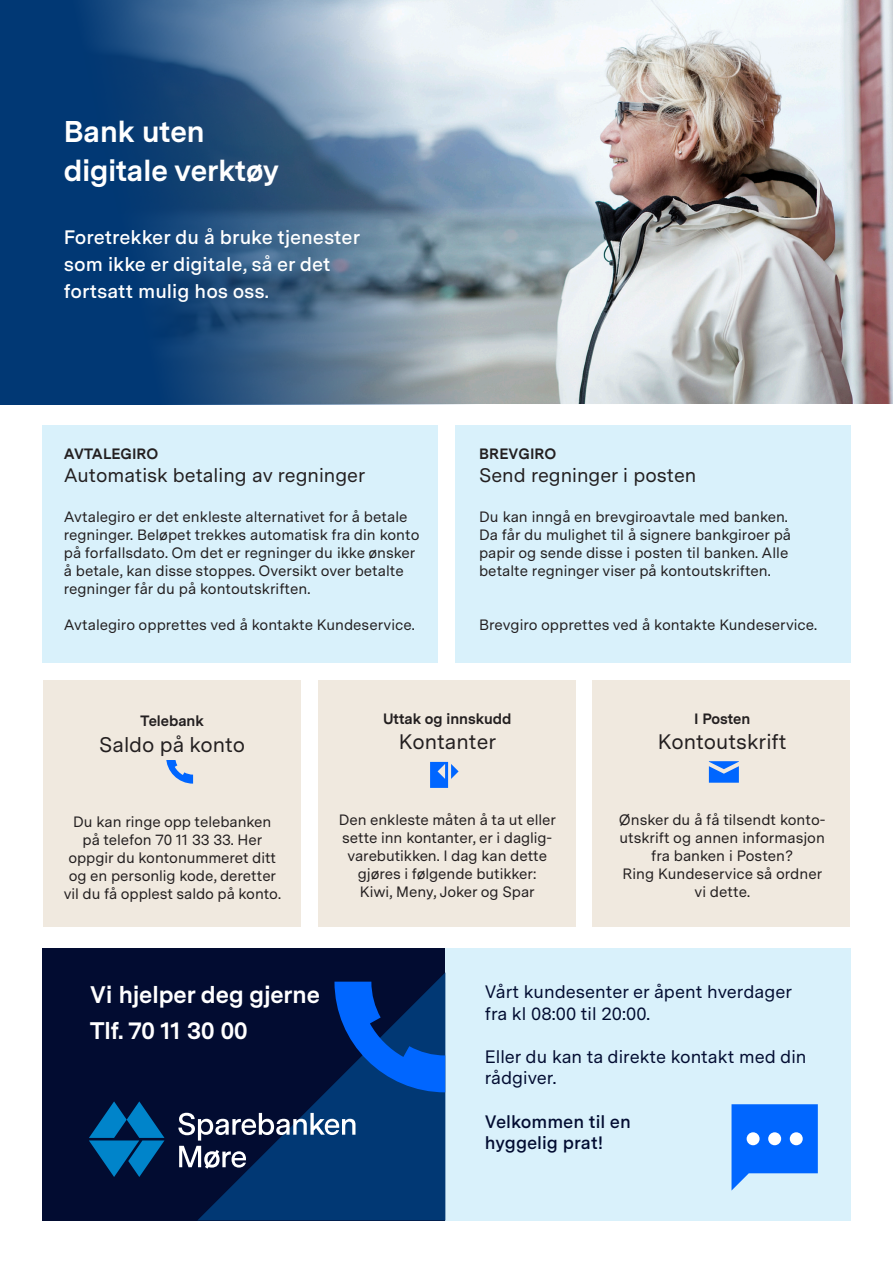
<style>
.page{position:relative;width:893px;height:1263px;background:#fff}
.page>*{position:absolute;margin:0;border:0;box-sizing:border-box;transform-origin:0 0}
.t1{font:700 30px/39px "SBM Sans";color:#fff}
.t2{font:700 24px/36px "SBM Sans";color:#fff}
.t3{font:21px "SBM Sans";color:#231f20}
.t4{font:600 19.5px/27px "SBM Sans";color:#fff}
.t5{font:19.5px "SBM Sans";color:#231f20}
.t6{font:18px/21.6px "SBM Sans";color:#020c31}
.t7{font:600 18px/21.6px "SBM Sans";color:#020c31}
.t8{font:15px/18px "SBM Sans";color:#231f20;text-align:center}
.t9{font:700 15px "SBM Sans";color:#231f20}
</style>
<div class="page">
<div style="left:43px;top:948px;width:403px;height:272px;background:#020c31"></div>
<img style="left:618px;top:0;width:275px;height:404px">
<div style="left:455px;top:425px;width:395px;height:237px;background:#d9f1fb"></div>
<div style="left:445px;top:948px;width:405px;height:272px;background:#d9f1fb"></div>
<div style="left:43px;top:425px;width:395px;height:237px;background:#d9f1fb"></div>
<div style="left:43px;top:680px;width:257px;height:247px;background:#f0e9df"></div>
<div style="left:317px;top:680px;width:258px;height:247px;background:#f0e9df"></div>
<div style="left:592px;top:680px;width:258px;height:247px;background:#f0e9df"></div>
<svg style="left:731px;top:1104px;width:87px;height:86px"></svg>
<div style="left:790px;top:1132px;width:13px;height:13px;background:#fff;border-radius:50%"></div>
<div style="left:768px;top:1132px;width:13px;height:13px;background:#fff;border-radius:50%"></div>
<div style="left:747px;top:1132px;width:13px;height:13px;background:#fff;border-radius:50%"></div>
<svg style="left:197px;top:973px;width:248px;height:247px"></svg>
<svg style="left:89px;top:1101px;width:75px;height:76px"></svg>
<svg style="left:178px;top:1113px;width:177px;height:27px"></svg>
<svg style="left:179px;top:1146px;width:67px;height:23px"></svg>
<svg style="left:334px;top:982px;width:111px;height:110px"></svg>
<svg style="left:166px;top:761px;width:27px;height:23px"></svg>
<svg style="left:430px;top:762px;width:29px;height:26px"></svg>
<svg style="left:709px;top:761px;width:30px;height:22px"></svg>
<svg style="left:0;top:0;width:618px;height:405px;background:#6080a0"></svg>
<h1 class="t1" style="left:64px;top:110px;width:217px">Bank uten digitale verktøy</h1>
<h3 class="t4" style="left:64px;top:223px;width:298px">Foretrekker du å bruke tjenester som ikke er digitale, så er det fortsatt mulig hos oss.</h3>
<p class="t9" style="left:64px;top:442px;width:96px">AVTALEGIRO</p>
<h3 class="t5" style="left:64px;top:461px;width:303px">Automatisk betaling av regninger</h3>
<p class="t8" style="left:64px;top:507px;width:357px;text-align:left">Avtalegiro er det enkleste alternativet for å betale regninger. Beløpet trekkes automatisk fra din konto på forfallsdato. Om det er regninger du ikke ønsker å betale, kan disse stoppes. Oversikt over betalte regninger får du på kontoutskriften.</p>
<p class="t8" style="left:64px;top:615px;width:352px">Avtalegiro opprettes ved å kontakte Kundeservice.</p>
<p class="t9" style="left:479px;top:442px;width:79px">BREVGIRO</p>
<h3 class="t5" style="left:479px;top:461px;width:219px">Send regninger i posten</h3>
<p class="t8" style="left:479px;top:507px;width:314px;text-align:left">Du kan inngå en brevgiroavtale med banken.<br>Da får du mulighet til å signere bankgiroer på papir og sende disse i posten til banken. Alle betalte regninger viser på kontoutskriften.</p>
<p class="t8" style="left:479px;top:615px;width:340px">Brevgiro opprettes ved å kontakte Kundeservice.</p>
<p class="t9" style="left:140px;top:710px;width:65px">Telebank</p>
<h3 class="t3" style="left:99px;top:728px;width:148px">Saldo på konto</h3>
<p class="t8" style="left:64px;top:812px;width:219px">Du kan ringe opp telebanken på telefon 70 11 33 33. Her oppgir du kontonummeret ditt og en personlig kode, deretter vil du få opplest saldo på konto.</p>
<p class="t9" style="left:383px;top:708px;width:130px">Uttak og innskudd</p>
<h3 class="t3" style="left:399px;top:726px;width:99px">Kontanter</h3>
<p class="t8" style="left:339px;top:810px;width:219px">Den enkleste måten å ta ut eller sette inn kontanter, er i daglig&shy;varebutikken. I dag kan dette gjøres i følgende butikker:<br>Kiwi, Meny, Joker og Spar</p>
<p class="t9" style="left:694px;top:708px;width:58px">I Posten</p>
<h3 class="t3" style="left:658px;top:726px;width:130px">Kontoutskrift</h3>
<p class="t8" style="left:619px;top:810px;width:208px">Ønsker du å få tilsendt konto&shy;utskrift og annen informasjon fra banken i Posten?<br>Ring Kundeservice så ordner vi dette.</p>
<h2 class="t2" style="left:90px;top:975px;width:231px">Vi hjelper deg gjerne<br>Tlf. 70 11 30 00</h2>
<p class="t6" style="left:485px;top:980px;width:309px">Vårt kundesenter er åpent hverdager fra kl 08:00 til 20:00.</p>
<p class="t6" style="left:485px;top:1045px;width:323px">Eller du kan ta direkte kontakt med din rådgiver.</p>
<p class="t7" style="left:485px;top:1110px;width:148px">Velkommen til en hyggelig prat!</p>
</div>
